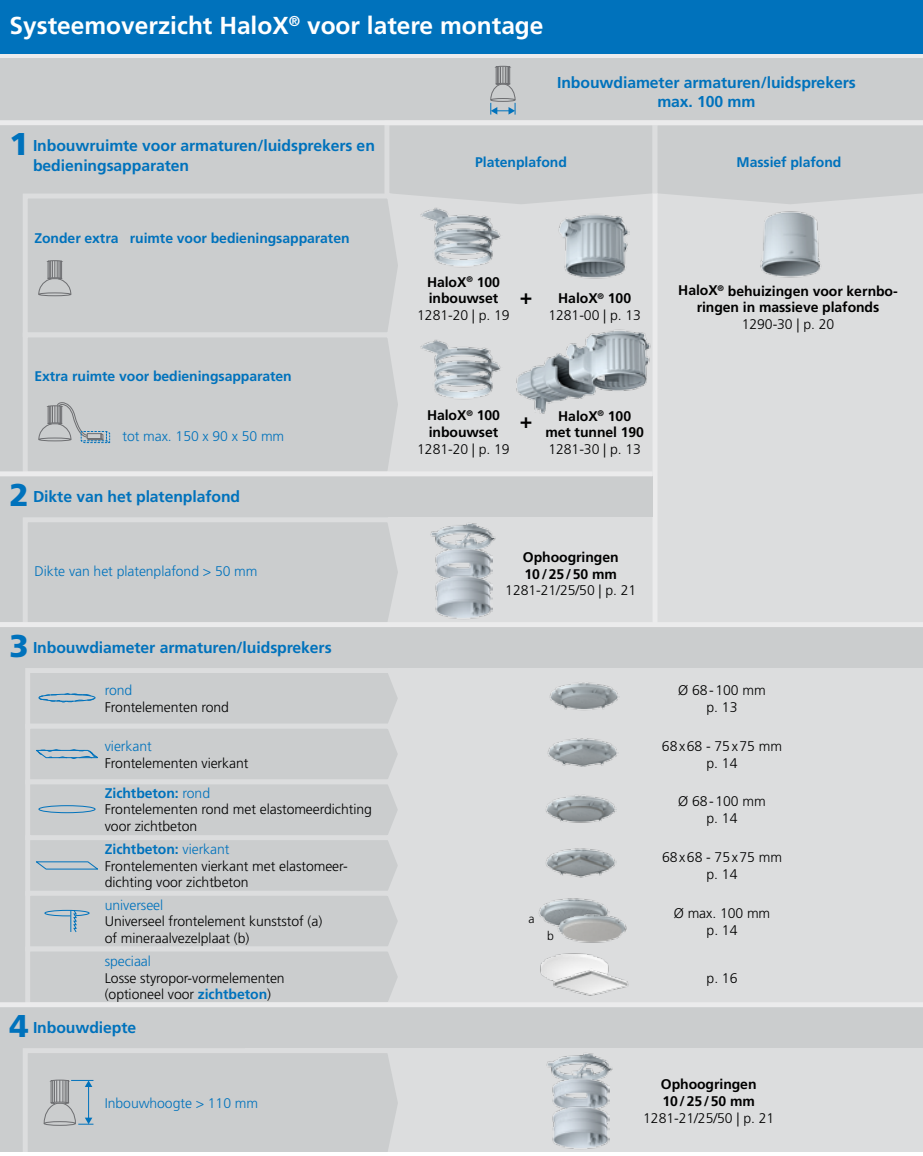
<style>
.page{position:relative;width:923px;height:1156px;background:#fff}
.page>*{position:absolute;margin:0;border:0;box-sizing:border-box;transform-origin:0 0}
.t1{font:700 24.5px "Frutiger LT Std";color:#fff}
.t2{font:700 21px "Frutiger LT Std";color:#000}
.t3{font:700 15.75px/19.2px "Frutiger LT Std";letter-spacing:-.005em;color:#0072bc}
.t4{font:300 14px/16.6px "Frutiger LT Std";letter-spacing:-.005em;color:#000;text-align:center}
.t5{font:700 14px/16.6px "Frutiger LT Std";letter-spacing:-.005em;color:#000}
.t6{font:700 14px "Frutiger LT Std";letter-spacing:-.005em;color:#0072bc}
.t7{font:300 14px "Frutiger LT Std";letter-spacing:-.005em;color:#0072bc}
.t8{font:300 12.25px "Frutiger LT Std";color:#000}
.s1{font-weight:900;font-size:31.5px}
.s2{font-weight:700;color:#0072bc}
.s3{color:#0072bc}
.s4{font-weight:700}
</style>
<div class="page">
<div style="left:0;top:90px;width:923px;height:1062px;background:#dcddde"></div>
<div style="left:0;top:0;width:923px;height:53px;background:#0072bc"></div>
<div style="left:0;top:58px;width:923px;height:62px;background:#cbcdce"></div>
<div style="left:0;top:125px;width:387px;height:346px;background:#cbcdce"></div>
<div style="left:0;top:627px;width:387px;height:375px;background:#cbcdce"></div>
<div style="left:652px;top:194px;width:5px;height:431px;background:#ebebec"></div>
<svg style="left:23px;top:194px;width:375px;height:135px"></svg>
<svg style="left:23px;top:329px;width:375px;height:142px"></svg>
<div style="left:225px;top:627px;width:698px;height:41px;background:#cbcdce"></div>
<svg style="left:382px;top:66px;width:541px;height:146px"></svg>
<svg style="left:38px;top:402px;width:74px;height:42px"></svg>
<div style="left:38px;top:292px;width:33px;height:4px;border:1px solid #6d6e71;border-radius:50%"></div>
<svg style="left:38px;top:260px;width:34px;height:35px"></svg>
<svg style="left:25px;top:668px;width:373px;height:334px"></svg>
<img style="left:550px;top:682px;width:70px;height:29px">
<img style="left:546px;top:795px;width:70px;height:28px">
<img style="left:547px;top:738px;width:71px;height:29px">
<img style="left:546px;top:848px;width:70px;height:30px">
<img style="left:539px;top:898px;width:70px;height:28px">
<img style="left:556px;top:912px;width:71px;height:31px">
<img style="left:516px;top:329px;width:135px;height:85px">
<img style="left:557px;top:209px;width:72px;height:70px">
<div style="left:0;top:1007px;width:244px;height:145px;background:#cbcdce"></div>
<div style="left:225px;top:1007px;width:698px;height:41px;background:#cbcdce"></div>
<div style="left:330px;top:476px;width:322px;height:41px;background:#cbcdce"></div>
<svg style="left:23px;top:1048px;width:221px;height:104px"></svg>
<svg style="left:25px;top:1050px;width:373px;height:102px"></svg>
<img style="left:420px;top:206px;width:82px;height:62px">
<img style="left:420px;top:340px;width:81px;height:60px">
<div style="left:0;top:476px;width:387px;height:146px;background:#cbcdce"></div>
<svg style="left:23px;top:517px;width:375px;height:105px"></svg>
<div style="left:0;top:622px;width:923px;height:5px;background:#ebebec"></div>
<div style="left:0;top:1002px;width:923px;height:5px;background:#ebebec"></div>
<div style="left:0;top:471px;width:652px;height:5px;background:#ebebec"></div>
<div style="left:0;top:120px;width:923px;height:5px;background:#ebebec"></div>
<img style="left:546px;top:1053px;width:67px;height:18px">
<img style="left:551px;top:1065px;width:58px;height:33px">
<img style="left:552px;top:1098px;width:57px;height:51px">
<img style="left:430px;top:523px;width:66px;height:18px">
<img style="left:434px;top:535px;width:59px;height:33px">
<img style="left:435px;top:568px;width:58px;height:51px">
<img style="left:753px;top:209px;width:71px;height:69px">
<img style="left:540px;top:953px;width:69px;height:28px">
<img style="left:552px;top:966px;width:77px;height:30px">
<h1 class="t1" style="left:10px;top:11px;width:535px">Systeemoverzicht HaloX<sup>®</sup> voor latere montage</h1>
<p class="t3" style="left:557px;top:73px;width:300px;text-align:center">Inbouwdiameter armaturen/luidsprekers max. 100 mm</p>
<p class="t3" style="left:33px;top:136px;width:343px;text-indent:-23px"><span class="s1">1</span> Inbouwruimte voor armaturen/luidsprekers en bedieningsapparaten</p>
<p class="t6" style="left:34px;top:230px;width:317px">Zonder extra ruimte voor bedieningsapparaten</p>
<p class="t6" style="left:34px;top:368px;width:259px">Extra ruimte voor bedieningsapparaten</p>
<p class="t7" style="left:123px;top:428px;width:163px">tot max. 150 x 90 x 50 mm</p>
<p class="t3" style="left:10px;top:487px;width:232px"><span class="s1">2</span> Dikte van het platenplafond</p>
<p class="t7" style="left:34px;top:563px;width:225px">Dikte van het platenplafond &gt; 50 mm</p>
<p class="t3" style="left:10px;top:638px;width:323px"><span class="s1">3</span> Inbouwdiameter armaturen/luidsprekers</p>
<p class="t7" style="left:105px;top:682px;width:29px">rond</p>
<p class="t4" style="left:105px;top:699px;width:126px">Frontelementen rond</p>
<p class="t7" style="left:105px;top:738px;width:48px">vierkant</p>
<p class="t4" style="left:105px;top:755px;width:145px">Frontelementen vierkant</p>
<p class="t4" style="left:105px;top:785px;width:269px;text-align:left"><span class="s2">Zichtbeton:</span> <span class="s3">rond<br></span>Frontelementen rond met elastomeerdichting voor zichtbeton</p>
<p class="t4" style="left:105px;top:841px;width:244px;text-align:left"><span class="s2">Zichtbeton:</span> <span class="s3">vierkant<br></span>Frontelementen vierkant met elastomeer&shy;dichting voor zichtbeton</p>
<p class="t7" style="left:105px;top:897px;width:60px">universeel</p>
<p class="t4" style="left:105px;top:913px;width:219px;text-align:left">Universeel frontelement kunststof (a) of mineraalvezelplaat (b)</p>
<p class="t7" style="left:105px;top:953px;width:48px">speciaal</p>
<p class="t4" style="left:105px;top:970px;width:181px;text-align:left">Losse styropor-vormelementen (optioneel voor <span class="s2">zichtbeton</span>)</p>
<p class="t3" style="left:10px;top:1018px;width:128px"><span class="s1">4</span> Inbouwdiepte</p>
<p class="t7" style="left:105px;top:1095px;width:155px">Inbouwhoogte &gt; 110 mm</p>
<p class="t6" style="left:475px;top:153px;width:93px">Platenplafond</p>
<p class="t6" style="left:736px;top:153px;width:106px">Massief plafond</p>
<p class="t5" style="left:427px;top:274px;width:74px">HaloX<sup>®</sup> 100 inbouwset</p>
<p class="t4" style="left:417px;top:307px;width:94px">1281-20 | p. 19</p>
<h2 class="t2" style="left:520px;top:284px;width:14px">+</h2>
<p class="t4" style="left:548px;top:290px;width:94px"><span class="s4">HaloX</span><sup>®</sup> <span class="s4">100<br></span>1281-00 | p. 13</p>
<p class="t5" style="left:427px;top:407px;width:74px">HaloX<sup>®</sup> 100 inbouwset</p>
<p class="t4" style="left:417px;top:441px;width:94px">1281-20 | p. 19</p>
<h2 class="t2" style="left:520px;top:408px;width:14px">+</h2>
<p class="t5" style="left:545px;top:407px;width:100px;text-align:center">HaloX<sup>®</sup> 100 met tunnel 190</p>
<p class="t4" style="left:548px;top:441px;width:94px">1281-30 | p. 13</p>
<p class="t5" style="left:678px;top:282px;width:221px;text-align:center">HaloX<sup>®</sup> behuizingen voor kernbo&shy;ringen in massieve plafonds</p>
<p class="t4" style="left:742px;top:316px;width:94px">1290-30 | p. 20</p>
<p class="t5" style="left:523px;top:549px;width:97px">Ophoogringen<br>10/25/50 mm</p>
<p class="t4" style="left:505px;top:582px;width:132px">1281-21/25/50 | p. 21</p>
<p class="t8" style="left:528px;top:912px;width:8px">a</p>
<p class="t8" style="left:547px;top:928px;width:8px">b</p>
<p class="t4" style="left:678px;top:682px;width:89px">Ø 68-100 mm p. 13</p>
<p class="t4" style="left:662px;top:738px;width:122px">68x68 - 75x75 mm p. 14</p>
<p class="t4" style="left:678px;top:793px;width:89px">Ø 68-100 mm p. 14</p>
<p class="t4" style="left:662px;top:849px;width:122px">68x68 - 75x75 mm p. 14</p>
<p class="t4" style="left:674px;top:905px;width:98px">Ø max. 100 mm p. 14</p>
<p class="t4" style="left:706px;top:970px;width:32px">p. 16</p>
<p class="t5" style="left:661px;top:1076px;width:97px">Ophoogringen<br>10/25/50 mm</p>
<p class="t4" style="left:643px;top:1110px;width:132px">1281-21/25/50 | p. 21</p>
</div>
